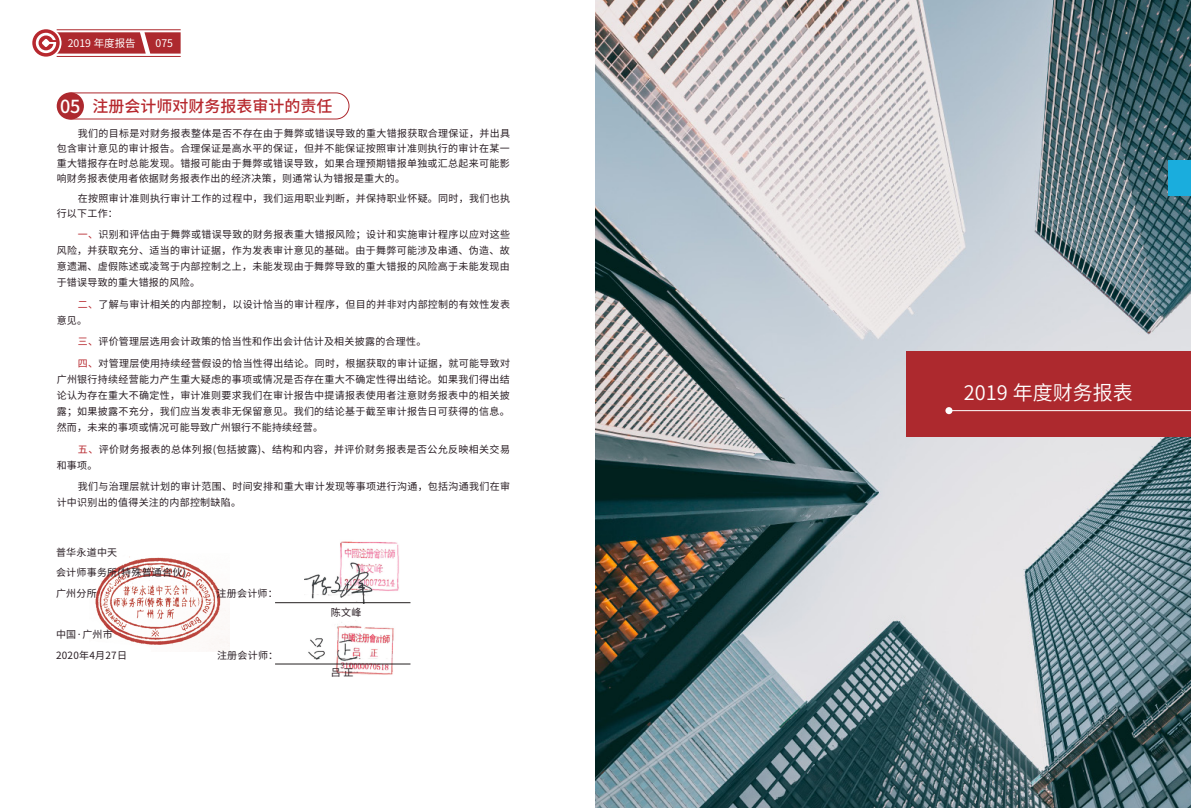
<style>
.page{position:relative;width:1191px;height:808px;background:#fff}
.page>*{position:absolute;margin:0;border:0;box-sizing:border-box;transform-origin:0 0}
.释义{font:20px "Source Han Sans CN";color:#fff}
.t1{font:500 18px "Source Han Sans CN";color:#fff}
.标题{font:500 16px "Source Han Sans CN";color:#b7282e}
.t2{font:10.5px "Source Han Sans CN";color:#fff}
.段落样式1{font:10px/16px "Source Han Sans CN";letter-spacing:.03em;color:#281d23}
.s1{color:#b7282e}
</style>
<div class="page">
<svg style="left:32px;top:29px;width:149px;height:28px"></svg>
<hr style="left:57px;top:30px;width:124px;height:1px;background:#ad292e">
<hr style="left:57px;top:56px;width:124px;height:1px;background:#ad292e">
<img style="left:304px;top:541px;width:100px;height:63px">
<img style="left:299px;top:622px;width:106px;height:53px">
<img style="left:95px;top:556px;width:135px;height:93px">
<div style="left:57px;top:92px;width:27px;height:28px;background:#ad292e;border-radius:50%"></div>
<div style="left:59px;top:92px;width:290px;height:27px;border:1px solid #ad292e;border-radius:13px"></div>
<img style="left:595px;top:0;width:596px;height:808px">
<div style="left:1168px;top:160px;width:23px;height:36px;background:#1aaddd"></div>
<div style="left:906px;top:351px;width:285px;height:86px;background:#ad292e"></div>
<div style="left:945px;top:407px;width:7px;height:7px;background:#fff;border-radius:50%"></div>
<hr style="left:947px;top:410px;width:244px;height:1px;background:#fff">
<hr style="left:275px;top:602px;width:135px;height:1px;background:#231f20">
<hr style="left:275px;top:664px;width:135px;height:1px;background:#231f20">
<p class="t2" style="left:68px;top:37px;width:69px">2019 年度报告</p>
<p class="t2" style="left:156px;top:37px;width:19px">075</p>
<p class="t1" style="left:60px;top:96px;width:22px">05</p>
<p class="标题" style="left:92px;top:98px;width:241px">注册会计师对财务报表审计的责任</p>
<p class="段落样式1" style="left:57px;top:126px;width:455px;line-height:15px;text-align:justify;text-indent:21px">我们的目标是对财务报表整体是否不存在由于舞弊或错误导致的重大错报获取合理保证，并出具包含审计意见的审计报告。合理保证是高水平的保证，但并不能保证按照审计准则执行的审计在某一重大错报存在时总能发现。错报可能由于舞弊或错误导致，如果合理预期错报单独或汇总起来可能影响财务报表使用者依据财务报表作出的经济决策，则通常认为错报是重大的。</p>
<p class="段落样式1" style="left:57px;top:191px;width:455px;line-height:15px;text-indent:21px">在按照审计准则执行审计工作的过程中，我们运用职业判断，并保持职业怀疑。同时，我们也执行以下工作：</p>
<p class="段落样式1" style="left:57px;top:226px;width:455px;text-align:justify;text-indent:21px"><span class="s1">一、</span>识别和评估由于舞弊或错误导致的财务报表重大错报风险；设计和实施审计程序以应对这些风险，并获取充分、适当的审计证据，作为发表审计意见的基础。由于舞弊可能涉及串通、伪造、故意遗漏、虚假陈述或凌驾于内部控制之上，未能发现由于舞弊导致的重大错报的风险高于未能发现由于错误导致的重大错报的风险。</p>
<p class="段落样式1" style="left:57px;top:296px;width:455px;text-indent:21px"><span class="s1">二、</span>了解与审计相关的内部控制，以设计恰当的审计程序，但目的并非对内部控制的有效性发表意见。</p>
<p class="段落样式1" style="left:78px;top:334px;width:350px"><span class="s1">三、</span>评价管理层选用会计政策的恰当性和作出会计估计及相关披露的合理性。</p>
<p class="段落样式1" style="left:57px;top:355px;width:455px;text-align:justify;text-indent:21px"><span class="s1">四、</span>对管理层使用持续经营假设的恰当性得出结论。同时，根据获取的审计证据，就可能导致对广州银行持续经营能力产生重大疑虑的事项或情况是否存在重大不确定性得出结论。如果我们得出结论认为存在重大不确定性，审计准则要求我们在审计报告中提请报表使用者注意财务报表中的相关披露；如果披露不充分，我们应当发表非无保留意见。我们的结论基于截至审计报告日可获得的信息。然而，未来的事项或情况可能导致广州银行不能持续经营。</p>
<p class="段落样式1" style="left:57px;top:441px;width:455px;text-indent:21px"><span class="s1">五、</span>评价财务报表的总体列报(包括披露)、结构和内容，并评价财务报表是否公允反映相关交易和事项。</p>
<p class="段落样式1" style="left:57px;top:479px;width:455px;text-indent:21px">我们与治理层就计划的审计范围、时间安排和重大审计发现等事项进行沟通，包括沟通我们在审计中识别出的值得关注的内部控制缺陷。</p>
<p class="段落样式1" style="left:56px;top:544px;width:63px">普华永道中天</p>
<p class="段落样式1" style="left:56px;top:565px;width:132px">会计师事务所(特殊普通合伙)</p>
<p class="段落样式1" style="left:56px;top:585px;width:42px">广州分所</p>
<p class="段落样式1" style="left:217px;top:585px;width:63px">注册会计师：</p>
<p class="段落样式1" style="left:56px;top:627px;width:58px">中国·广州市</p>
<p class="段落样式1" style="left:56px;top:647px;width:73px">2020年4月27日</p>
<p class="段落样式1" style="left:217px;top:647px;width:63px">注册会计师：</p>
<p class="段落样式1" style="left:331px;top:604px;width:32px">陈文峰</p>
<p class="段落样式1" style="left:331px;top:664px;width:24px">吕 正</p>
<p class="释义" style="left:963px;top:381px;width:170px">2019 年度财务报表</p>
</div>
